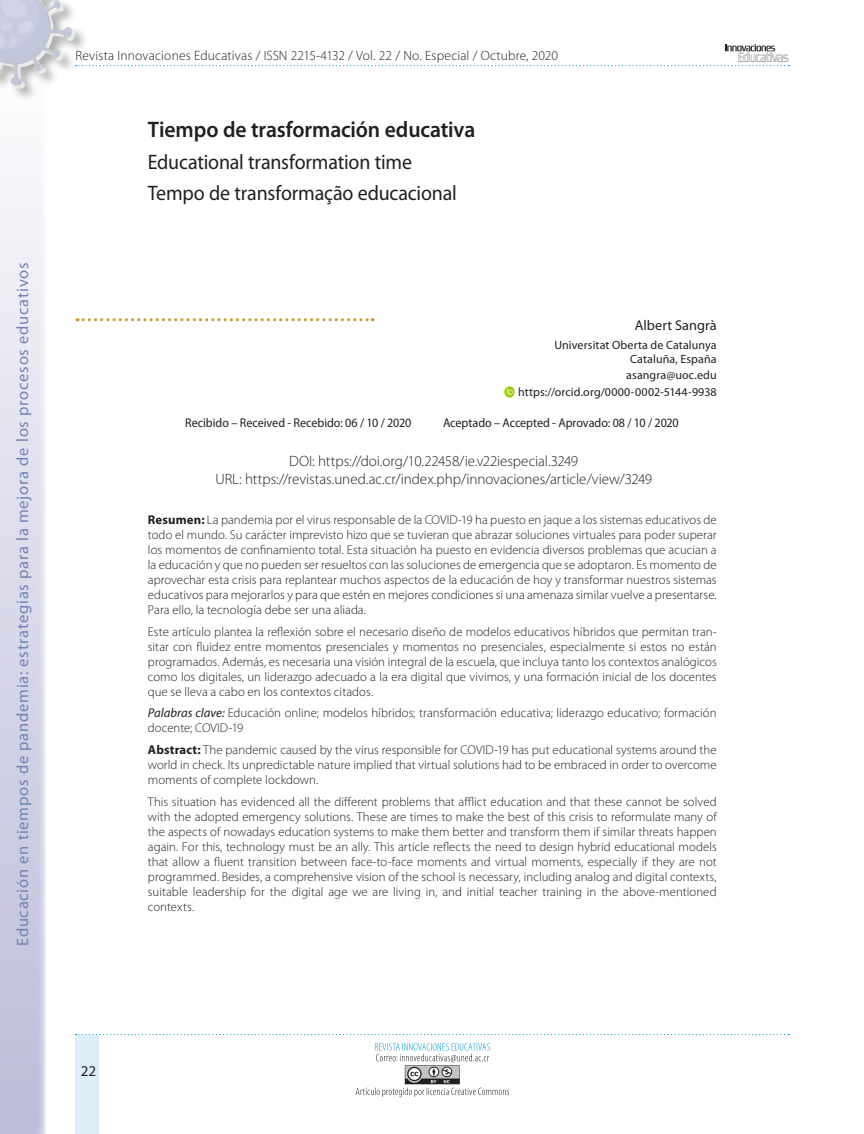
<style>
.page{position:relative;width:864px;height:1134px;background:#fff}
.page>*{position:absolute;margin:0;border:0;box-sizing:border-box;transform-origin:0 0}
.TITULO_ARTICULO{font:600 22.5px "Myriad Pro";letter-spacing:-.005em;color:#231f20;scale:.96 1}
.TIT_ART_INGLES{font:21px "Myriad Pro";letter-spacing:-.01em;color:#231f20;scale:.95 1}
.t1{font:16.5px "Myriad Pro";letter-spacing:.045em;color:#253f8e}
.HTTP_URL{font:300 15px "Myriad Pro";letter-spacing:-.005em;color:#231f20}
.t2{font:15px "Myriad Pro";color:#231f20}
.AUTOR_ARTICULO{font:14.25px "Myriad Pro";letter-spacing:.005em;color:#231f20}
.t3{font:300 13.5px "Myriad Pro";letter-spacing:.01em;color:#231f20}
.TXT_RESUM-ABSTR{font:300 12.75px/15px "Myriad Pro";letter-spacing:.005em;color:#231f20;text-align:justify}
.FECHAS{font:12.75px "Myriad Pro";color:#231f20;scale:.95 1}
.AUTORES_INFO{font:12px/13.5px "Myriad Pro";letter-spacing:.01em;color:#231f20;text-align:right}
.s1{font-weight:700}
.s2{font-weight:400;font-style:italic}
</style>
<div class="page">
<svg style="left:0;top:188px;width:46px;height:946px;background:#d8d8e9"></svg>
<div style="left:0;top:0;width:89px;height:102px;background:#231f20;opacity:.75"></div>
<svg style="left:0;top:0;width:789px;height:88px"></svg>
<div style="left:76px;top:1035px;width:23px;height:99px;background:#dceef7"></div>
<svg style="left:75px;top:1034px;width:714px;height:1px"></svg>
<svg style="left:356px;top:1043px;width:153px;height:54px"></svg>
<svg style="left:504px;top:387px;width:11px;height:10px"></svg>
<svg style="left:77px;top:318px;width:296px;height:3px"></svg>
<p class="t1" style="left:14px;top:946px;width:685px;rotate:-90deg">Educación en tiempos de pandemia: estrategias para la mejora de los procesos educativos</p>
<p class="t3" style="left:76px;top:48px;width:484px">Revista Innovaciones Educativas / ISSN 2215-4132 / Vol. 22 / No. Especial / Octubre, 2020</p>
<p class="TITULO_ARTICULO" style="left:148px;top:117px;width:343px">Tiempo de trasformación educativa</p>
<p class="TIT_ART_INGLES" style="left:148px;top:150px;width:280px">Educational transformation time</p>
<p class="TIT_ART_INGLES" style="left:148px;top:182px;width:327px">Tempo de transformação educacional</p>
<p class="AUTOR_ARTICULO" style="left:635px;top:317px;width:83px">Albert Sangrà</p>
<p class="AUTORES_INFO" style="left:554px;top:339px;width:164px">Universitat Oberta de Catalunya<br>Cataluña, España</p>
<p class="AUTORES_INFO" style="left:626px;top:369px;width:92px">asangra@uoc.edu</p>
<p class="AUTORES_INFO" style="left:518px;top:385px;width:200px">https://orcid.org/0000-0002-5144-9938</p>
<p class="FECHAS" style="left:185px;top:416px;width:240px">Recibido – Received - Recebido: 06 / 10 / 2020</p>
<p class="FECHAS" style="left:443px;top:416px;width:250px">Aceptado – Accepted - Aprovado: 08 / 10 / 2020</p>
<p class="HTTP_URL" style="left:289px;top:453px;width:291px">DOI: https://doi.org/10.22458/ie.v22iespecial.3249</p>
<p class="HTTP_URL" style="left:215px;top:471px;width:438px">URL: https://revistas.uned.ac.cr/index.php/innovaciones/article/view/3249</p>
<p class="TXT_RESUM-ABSTR" style="left:148px;top:512px;width:570px"><span class="s1">Resumen:</span> La pandemia por el virus responsable de la COVID-19 ha puesto en jaque a los sistemas educativos de todo el mundo. Su carácter imprevisto hizo que se tuvieran que abrazar soluciones virtuales para poder superar los momentos de confinamiento total. Esta situación ha puesto en evidencia diversos problemas que acucian a la educación y que no pueden ser resueltos con las soluciones de emergencia que se adoptaron. Es momento de aprovechar esta crisis para replantear muchos aspectos de la educación de hoy y transformar nuestros sistemas educativos para mejorarlos y para que estén en mejores condiciones si una amenaza similar vuelve a presentarse.<br>Para ello, la tecnología debe ser una aliada.</p>
<p class="TXT_RESUM-ABSTR" style="left:148px;top:624px;width:570px">Este artículo plantea la reflexión sobre el necesario diseño de modelos educativos híbridos que permitan tran&shy;sitar con fluidez entre momentos presenciales y momentos no presenciales, especialmente si estos no están programados. Además, es necesaria una visión integral de la escuela, que incluya tanto los contextos analógicos como los digitales, un liderazgo adecuado a la era digital que vivimos, y una formación inicial de los docentes que se lleva a cabo en los contextos citados.</p>
<p class="TXT_RESUM-ABSTR" style="left:148px;top:706px;width:570px"><span class="s2">Palabras clave:</span> Educación online; modelos híbridos; transformación educativa; liderazgo educativo; formación docente; COVID-19</p>
<p class="TXT_RESUM-ABSTR" style="left:148px;top:742px;width:570px"><span class="s1">Abstract:</span> The pandemic caused by the virus responsible for COVID-19 has put educational systems around the world in check. Its unpredictable nature implied that virtual solutions had to be embraced in order to overcome moments of complete lockdown.</p>
<p class="TXT_RESUM-ABSTR" style="left:148px;top:794px;width:570px">This situation has evidenced all the different problems that afflict education and that these cannot be solved with the adopted emergency solutions. These are times to make the best of this crisis to reformulate many of the aspects of nowadays education systems to make them better and transform them if similar threats happen again. For this, technology must be an ally. This article reflects the need to design hybrid educational models that allow a fluent transition between face-to-face moments and virtual moments, especially if they are not programmed. Besides, a comprehensive vision of the school is necessary, including analog and digital contexts, suitable leadership for the digital age we are living in, and initial teacher training in the above-mentioned contexts.</p>
<p class="t2" style="left:81px;top:1063px;width:17px">22</p>
</div>
